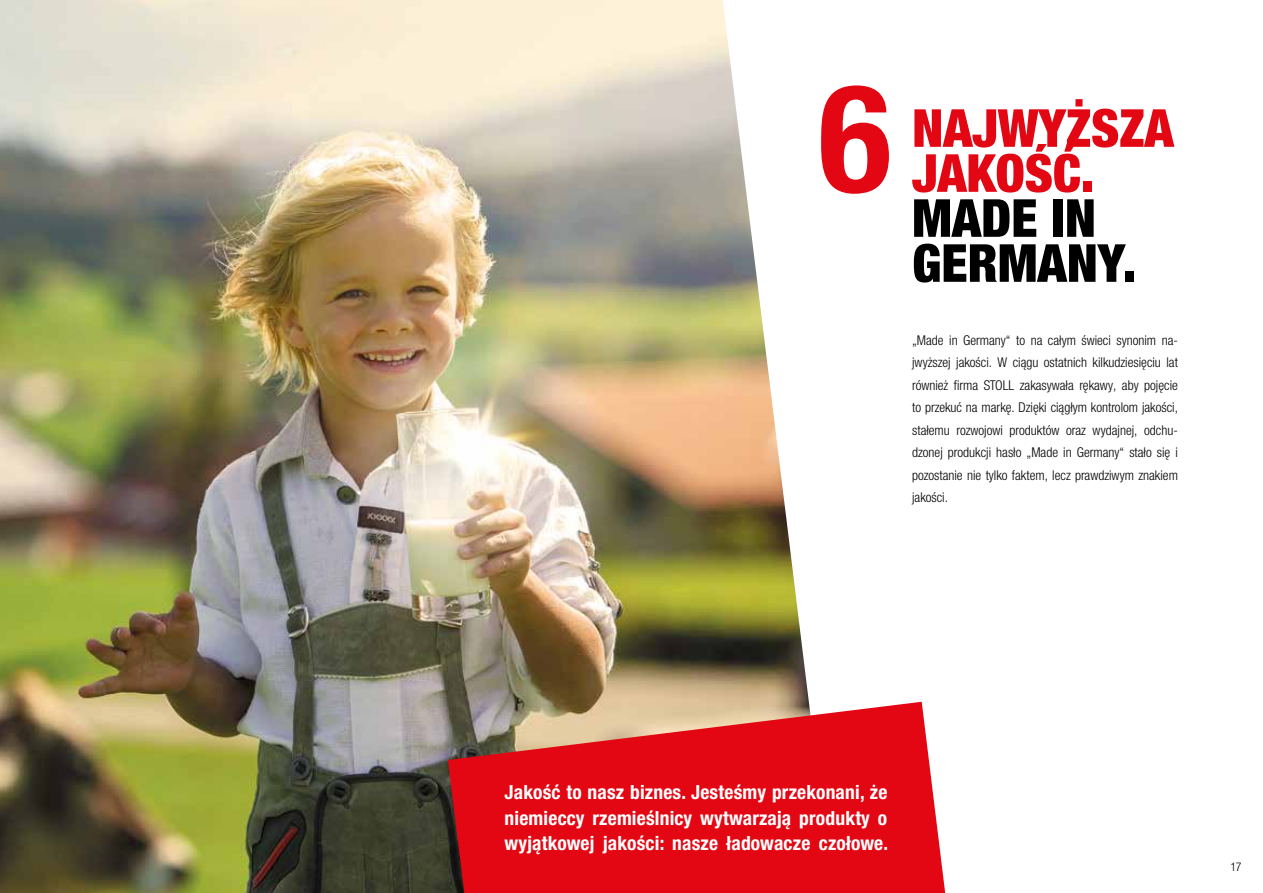
<style>
.page{position:relative;width:1263px;height:893px;background:#fff}
.page>*{position:absolute;margin:0;border:0;box-sizing:border-box;transform-origin:0 0}
.t1{font:700 condensed 150px "Helvetica Neue";color:#e30613}
.t2{font:900 condensed 52.5px/45px "Helvetica Neue LTW1 G";color:#e30613}
.t3{font:900 condensed 52.5px/45px "Helvetica Neue LTW1 G";color:#000}
.t4{font:700 condensed 19.5px/25.5px "Helvetica Neue LTW1 G";letter-spacing:.01em;color:#fff;text-align:justify}
.t5{font:300 condensed 13.5px/22.5px "Helvetica Neue LTW1 G";color:#000;text-align:justify}
.t6{font:300 condensed 12px "Helvetica Neue LTW1 G";color:#000}
</style>
<div class="page">
<img style="left:0;top:0;width:809px;height:893px">
<svg style="left:448px;top:702px;width:497px;height:191px;background:#dc242a"></svg>
<h1 class="t1" style="left:819px;top:48px;width:73px">6</h1>
<h2 class="t2" style="left:912px;top:106px;width:263px">NAJWYŻSZA<br>JAKOŚĆ.</h2>
<h2 class="t3" style="left:912px;top:196px;width:225px">MADE IN<br>GERMANY.</h2>
<p class="t5" style="left:912px;top:329px;width:267px">„Made in Germany“ to na całym świeci synonim na&shy;jwyższej jakości. W ciągu ostatnich kilkudziesięciu lat również firma STOLL zakasywała rękawy, aby pojęcie to przekuć na markę. Dzięki ciągłym kontrolom jakości, stałemu rozwojowi produktów oraz wydajnej, odchu&shy;dzonej produkcji hasło „Made in Germany“ stało się i pozostanie nie tylko faktem, lecz prawdziwym znakiem jakości.</p>
<h3 class="t4" style="left:505px;top:780px;width:385px">Jakość to nasz biznes. Jesteśmy przekonani, że niemieccy rzemieślnicy wytwarzają produkty o wyjątkowej jakości: nasze ładowacze czołowe.</h3>
<p class="t6" style="left:1230px;top:860px;width:13px">17</p>
</div>
